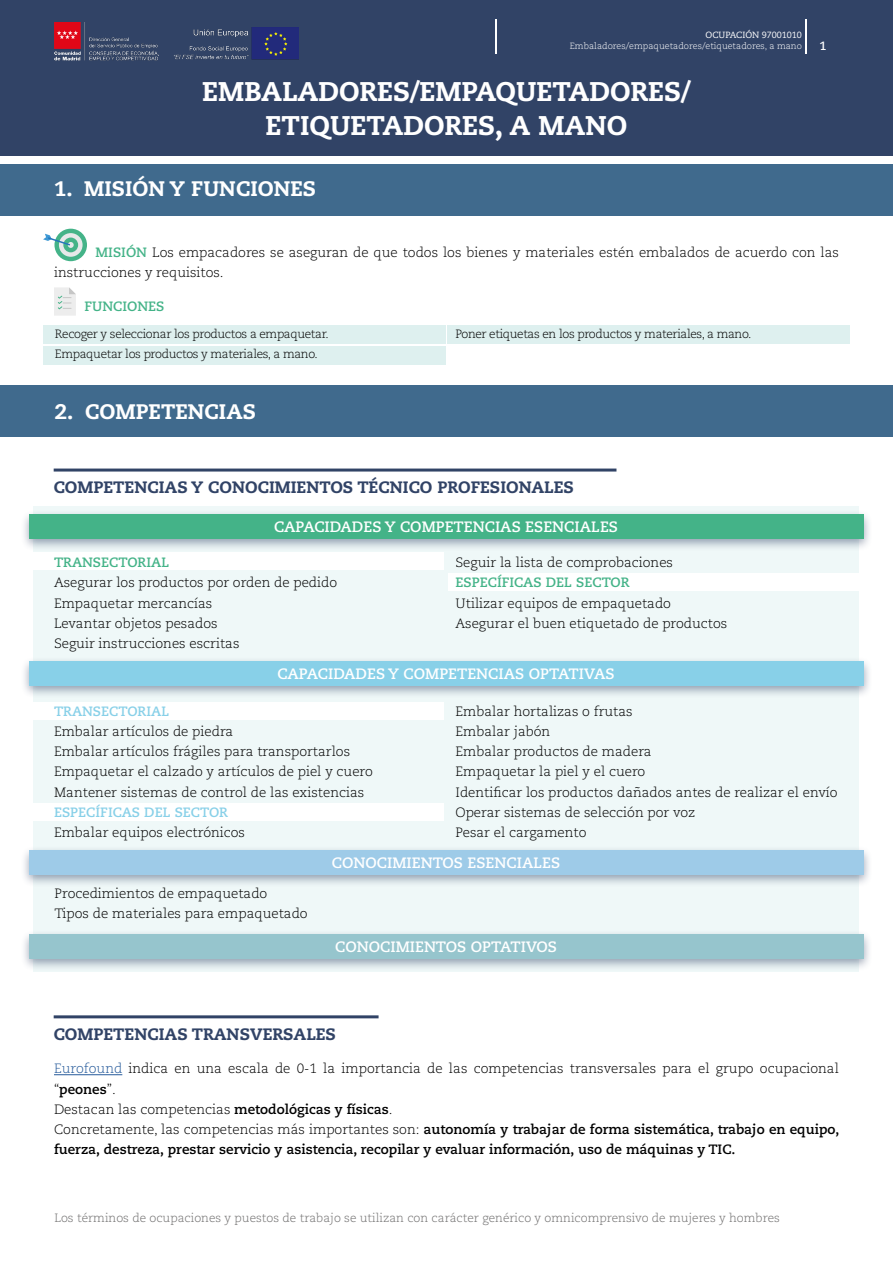
<style>
.page{position:relative;width:893px;height:1263px;background:#fff}
.page>*{position:absolute;margin:0;border:0;box-sizing:border-box;transform-origin:0 0}
.t1{font:800 27px/33.8px "Caecilia LT Std";color:#fff;text-align:center}
.t2{font:800 21px "Caecilia LT Std";color:#fff}
.t3{font:800 16.5px "Caecilia LT Std";color:#314366}
.t4{font:700 15px "Caecilia LT Std";color:#fff}
.t5{font:300 13.5px/20.2px "Caecilia LT Std";color:#000}
.t6{font:700 13.5px/20.2px "Caecilia LT Std";color:#000}
.t7{font:700 13.5px "Caecilia LT Std";color:#44b388}
.t8{font:700 13.5px "Caecilia LT Std";color:#88d0e8}
.t9{font:300 12px/20.2px "Caecilia LT Std";letter-spacing:-.03em;color:#000}
.t10{font:300 12px "Caecilia LT Std";color:#706f6f}
.t11{font:700 12px "Caecilia LT Std";color:#fff}
.t12{font:300 9px "Caecilia LT Std";color:#fff}
.t13{font:9px "Caecilia LT Std";color:#fff}
.s1{font-weight:700;color:#44b388}
.s2{font-weight:300;color:#275b9b}
.s3{font-weight:300}
</style>
<div class="page">
<div style="left:0;top:0;width:893px;height:155px;background:#314366"></div>
<hr style="left:805px;top:20px;width:1px;height:34px;background:#fff">
<hr style="left:496px;top:20px;width:1px;height:34px;background:#fff">
<img style="left:174px;top:28px;width:124px;height:32px">
<img style="left:54px;top:22px;width:104px;height:39px">
<div style="left:0;top:164px;width:893px;height:52px;background:#406a8d"></div>
<div style="left:447px;top:326px;width:403px;height:18px;background:#def0ef"></div>
<div style="left:43px;top:325px;width:403px;height:19px;background:#def0ef"></div>
<div style="left:43px;top:346px;width:403px;height:18px;background:#def0ef"></div>
<div style="left:54px;top:229px;width:33px;height:32px;background:#44b388;border-radius:50%"></div>
<svg style="left:59px;top:233px;width:24px;height:24px"></svg>
<div style="left:63px;top:238px;width:15px;height:14px;background:#44b388;border-radius:50%"></div>
<svg style="left:43px;top:234px;width:31px;height:14px"></svg>
<svg style="left:54px;top:287px;width:22px;height:29px"></svg>
<div style="left:0;top:385px;width:893px;height:51px;background:#406a8d"></div>
<hr style="left:54px;top:468px;width:562px;height:3px;background:#314366">
<hr style="left:54px;top:1015px;width:325px;height:3px;background:#314366">
<hr style="left:54px;top:1074px;width:68px;height:1px;background:#275b9b">
<div style="left:34px;top:506px;width:825px;height:466px;background:#eff8f8"></div>
<div style="left:20px;top:509px;width:853px;height:43px;background:#314366;opacity:.5"></div>
<div style="left:29px;top:515px;width:835px;height:24px;background:#44b388"></div>
<div style="left:20px;top:656px;width:853px;height:43px;background:#314366;opacity:.5"></div>
<div style="left:29px;top:662px;width:835px;height:23px;background:#88d0e8"></div>
<div style="left:34px;top:552px;width:410px;height:17px;background:#fff"></div>
<div style="left:448px;top:574px;width:411px;height:17px;background:#fff"></div>
<div style="left:34px;top:702px;width:410px;height:18px;background:#fff"></div>
<div style="left:34px;top:803px;width:410px;height:18px;background:#fff"></div>
<div style="left:20px;top:845px;width:853px;height:43px;background:#314366;opacity:.5"></div>
<div style="left:29px;top:851px;width:835px;height:23px;background:#9ecbe8"></div>
<div style="left:20px;top:929px;width:853px;height:43px;background:#314366;opacity:.5"></div>
<div style="left:29px;top:935px;width:835px;height:24px;background:#96c5cd"></div>
<p class="t13" style="left:706px;top:29px;width:98px">OCUPACIÓN 97001010</p>
<p class="t12" style="left:570px;top:41px;width:234px">Embaladores/empaquetadores/etiquetadores, a mano</p>
<h1 class="t1" style="left:202px;top:75px;width:490px">EMBALADORES/EMPAQUETADORES/<br>ETIQUETADORES, A MANO</h1>
<h2 class="t2" style="left:54px;top:175px;width:264px">1. MISIÓN Y FUNCIONES</h2>
<p class="t11" style="left:819px;top:39px;width:9px">1</p>
<p class="t5" style="left:54px;top:242px;width:786px;text-indent:42px"><span class="s1">MISIÓN</span> Los empacadores se aseguran de que todos los bienes y materiales estén embalados de acuerdo con las instrucciones y requisitos.</p>
<p class="t7" style="left:84px;top:298px;width:81px">FUNCIONES</p>
<p class="t9" style="left:55px;top:324px;width:275px">Recoger y seleccionar los productos a empaquetar.<br>Empaquetar los productos y materiales, a mano.</p>
<p class="t9" style="left:455px;top:324px;width:297px">Poner etiquetas en los productos y materiales, a mano.</p>
<h2 class="t2" style="left:55px;top:398px;width:203px">2. COMPETENCIAS</h2>
<p class="t3" style="left:54px;top:477px;width:522px">COMPETENCIAS Y CONOCIMIENTOS TÉCNICO PROFESIONALES</p>
<p class="t4" style="left:274px;top:518px;width:345px">CAPACIDADES Y COMPETENCIAS ESENCIALES</p>
<p class="t7" style="left:54px;top:554px;width:117px">TRANSECTORIAL</p>
<p class="t5" style="left:54px;top:573px;width:285px">Asegurar los productos por orden de pedido<br>Empaquetar mercancías<br>Levantar objetos pesados<br>Seguir instrucciones escritas</p>
<p class="t5" style="left:455px;top:553px;width:219px">Seguir la lista de comprobaciones</p>
<p class="t7" style="left:455px;top:575px;width:176px">ESPECÍFICAS DEL SECTOR</p>
<p class="t5" style="left:455px;top:593px;width:273px">Utilizar equipos de empaquetado<br>Asegurar el buen etiquetado de productos</p>
<p class="t4" style="left:278px;top:665px;width:338px">CAPACIDADES Y COMPETENCIAS OPTATIVAS</p>
<p class="t8" style="left:54px;top:703px;width:117px">TRANSECTORIAL</p>
<p class="t5" style="left:54px;top:721px;width:320px">Embalar artículos de piedra<br>Embalar artículos frágiles para transportarlos Empaquetar el calzado y artículos de piel y cuero Mantener sistemas de control de las existencias</p>
<p class="t8" style="left:54px;top:804px;width:176px">ESPECÍFICAS DEL SECTOR</p>
<p class="t5" style="left:54px;top:823px;width:193px">Embalar equipos electrónicos</p>
<p class="t5" style="left:455px;top:701px;width:384px">Embalar hortalizas o frutas<br>Embalar jabón<br>Embalar productos de madera<br>Empaquetar la piel y el cuero<br>Identificar los productos dañados antes de realizar el envío<br>Operar sistemas de selección por voz<br>Pesar el cargamento</p>
<p class="t5" style="left:55px;top:883px;width:255px">Procedimientos de empaquetado<br>Tipos de materiales para empaquetado</p>
<p class="t4" style="left:332px;top:854px;width:230px">CONOCIMIENTOS ESENCIALES</p>
<p class="t4" style="left:335px;top:938px;width:223px">CONOCIMIENTOS OPTATIVOS</p>
<p class="t3" style="left:54px;top:1023px;width:284px">COMPETENCIAS TRANSVERSALES</p>
<p class="t6" style="left:54px;top:1059px;width:787px"><span class="s2">Eurofound</span> <span class="s3">indica en una escala de 0-1 la importancia de las competencias transversales para el grupo ocupacional “</span>peones<span class="s3">”.<br>Destacan las competencias</span> metodológicas y físicas<span class="s3">.<br>Concretamente, las competencias más importantes son:</span> autonomía y trabajar de forma sistemática, trabajo en equipo, fuerza, destreza, prestar servicio y asistencia, recopilar y evaluar información, uso de máquinas y TIC.</p>
<p class="t10" style="left:54px;top:1211px;width:727px">Los términos de ocupaciones y puestos de trabajo se utilizan con carácter genérico y omnicomprensivo de mujeres y hombres</p>
</div>
